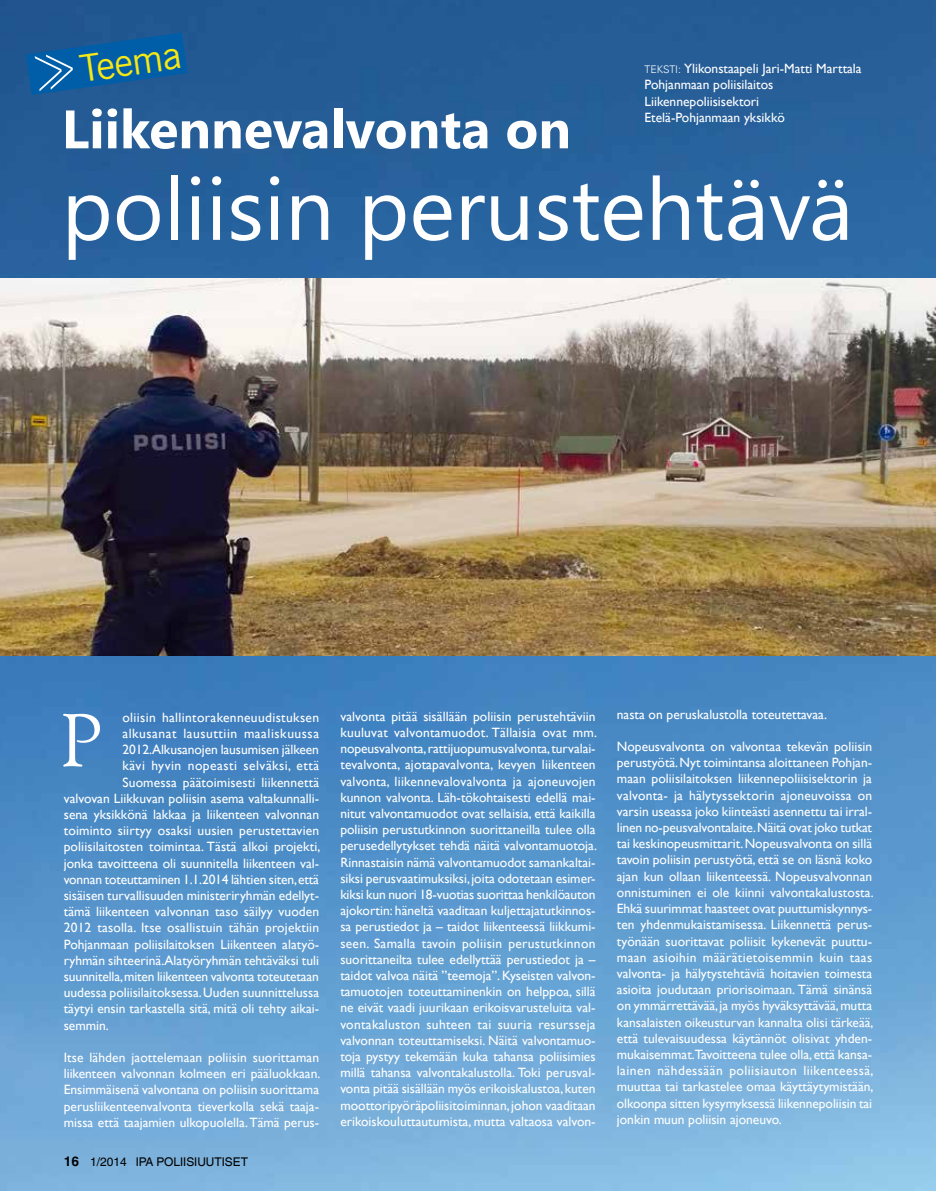
<style>
.page{position:relative;width:936px;height:1191px;background:#fff}
.page>*{position:absolute;margin:0;border:0;box-sizing:border-box;transform-origin:0 0}
.t1{font:87px "Khmer UI";color:#fff}
.t2{font:75px "Goudy Old Style BT";color:#fff}
.t3{font:700 54px "Khmer UI";color:#fff}
.t4{font:37.5px "Trade Gothic LT";color:#f6e716}
.t5{font:13.5px/16.2px "Gill Sans";color:#fff;text-align:justify}
.t6{font:13.5px "Gill Sans";letter-spacing:.025em;color:#fff}
.t7{font:13.5px "Gill Sans";letter-spacing:.04em;color:#fff}
.t8{font:13.5px "Gill Sans";letter-spacing:.035em;color:#fff}
.t9{font:12px "Helvetica World";color:#000}
.s1{font-family:"Univers LT";font-weight:300;font-size:10.5px}
.s2{font-weight:700;font-size:13.5px}
</style>
<div class="page">
<img style="left:0;top:0;width:935px;height:1191px">
<svg style="left:26px;top:33px;width:161px;height:62px"></svg>
<img style="left:0;top:279px;width:935px;height:376px">
<h3 class="t4" style="left:77px;top:46px;width:103px;rotate:-8deg">Teema</h3>
<p class="t5" style="left:644px;top:60px;width:218px;text-align:left"><span class="s1">TEKSTI:</span> Ylikonstaapeli Jari-Matti Marttala<br>Pohjanmaan poliisilaitos<br>Liikennepoliisisektori<br>Etelä-Pohjanmaan yksikkö</p>
<h3 class="t3" style="left:62px;top:98px;width:511px">Liikennevalvonta on</h3>
<h1 class="t1" style="left:62px;top:159px;width:793px">poliisin perustehtävä</h1>
<p class="t6" style="left:122px;top:709px;width:198px">oliisin hallintorakenneuudistuksen</p>
<p class="t7" style="left:122px;top:725px;width:198px">alkusanat lausuttiin maaliskuussa</p>
<p class="t5" style="left:122px;top:741px;width:198px">2012.Alkusanojen lausumisen jälkeen</p>
<p class="t8" style="left:122px;top:758px;width:198px">kävi hyvin nopeasti selväksi, että</p>
<p class="t5" style="left:122px;top:774px;width:198px">Suomessa päätoimisesti liikennettä</p>
<p class="t5" style="left:64px;top:790px;width:257px">valvovan Liikkuvan poliisin asema valtakunnalli-</p>
<p class="t5" style="left:64px;top:806px;width:257px">sena yksikkönä lakkaa ja liikenteen valvonnan</p>
<p class="t5" style="left:64px;top:822px;width:257px">toiminto siirtyy osaksi uusien perustettavien</p>
<p class="t5" style="left:64px;top:838px;width:258px">poliisilaitosten toimintaa. Tästä alkoi projekti,</p>
<p class="t5" style="left:64px;top:855px;width:257px">jonka tavoitteena oli suunnitella liikenteen val-</p>
<p class="t5" style="left:64px;top:871px;width:257px">vonnan toteuttaminen 1.1.2014 lähtien siten, että</p>
<p class="t5" style="left:64px;top:887px;width:257px">sisäisen turvallisuuden ministeriryhmän edellyt-</p>
<p class="t5" style="left:64px;top:903px;width:257px">tämä liikenteen valvonnan taso säilyy vuoden</p>
<p class="t5" style="left:64px;top:919px;width:257px">2012 tasolla. Itse osallistuin tähän projektiin</p>
<p class="t5" style="left:64px;top:936px;width:257px">Pohjanmaan poliisilaitoksen Liikenteen alatyö-</p>
<p class="t5" style="left:64px;top:952px;width:257px">ryhmän sihteerinä.Alatyöryhmän tehtäväksi tuli</p>
<p class="t5" style="left:64px;top:968px;width:257px">suunnitella, miten liikenteen valvonta toteutetaan</p>
<p class="t5" style="left:64px;top:984px;width:257px">uudessa poliisilaitoksessa. Uuden suunnittelussa</p>
<p class="t5" style="left:64px;top:1000px;width:257px">täytyi ensin tarkastella sitä, mitä oli tehty aikai-</p>
<p class="t5" style="left:64px;top:1017px;width:47px">semmin.</p>
<p class="t5" style="left:64px;top:1049px;width:258px">Itse lähden jaottelemaan poliisin suorittaman liikenteen valvonnan kolmeen eri pääluokkaan.<br>Ensimmäisenä valvontana on poliisin suorittama perusliikenteenvalvonta tieverkolla sekä taaja&shy;missa että taajamien ulkopuolella. Tämä perus-</p>
<h2 class="t2" style="left:61px;top:694px;width:43px">P</h2>
<p class="t9" style="left:64px;top:1154px;width:186px"><span class="s2">16</span> 1/2014 IPA POLIISIUUTISET</p>
<p class="t5" style="left:340px;top:708px;width:258px">valvonta pitää sisällään poliisin perustehtäviin kuuluvat valvontamuodot. Tällaisia ovat mm. nopeusvalvonta, rattijuopumusvalvonta, turvalai&shy;tevalvonta, ajotapavalvonta, kevyen liikenteen valvonta, liikennevalovalvonta ja ajoneuvojen kunnon valvonta. Läh-tökohtaisesti edellä mai&shy;nitut valvontamuodot ovat sellaisia, että kaikilla poliisin perustutkinnon suorittaneilla tulee olla perusedellytykset tehdä näitä valvontamuotoja.<br>Rinnastaisin nämä valvontamuodot samankaltai&shy;siksi perusvaatimuksiksi, joita odotetaan esimer&shy;kiksi kun nuori 18-vuotias suorittaa henkilöauton ajokortin: häneltä vaaditaan kuljettajatutkinnos&shy;sa perustiedot ja – taidot liikenteessä liikkumi&shy;seen. Samalla tavoin poliisin perustutkinnon suorittaneilta tulee edellyttää perustiedot ja – taidot valvoa näitä ”teemoja”. Kyseisten valvon&shy;tamuotojen toteuttaminenkin on helppoa, sillä ne eivät vaadi juurikaan erikoisvarusteluita val&shy;vontakaluston suhteen tai suuria resursseja valvonnan toteuttamiseksi. Näitä valvontamuo&shy;toja pystyy tekemään kuka tahansa poliisimies millä tahansa valvontakalustolla. Toki perusval&shy;vonta pitää sisällään myös erikoiskalustoa, kuten moottoripyöräpoliisitoiminnan, johon vaaditaan erikoiskouluttautumista, mutta valtaosa valvon-</p>
<p class="t5" style="left:617px;top:706px;width:211px">nasta on peruskalustolla toteutettavaa.</p>
<p class="t5" style="left:617px;top:738px;width:258px">Nopeusvalvonta on valvontaa tekevän poliisin perustyötä. Nyt toimintansa aloittaneen Pohjan&shy;maan poliisilaitoksen liikennepoliisisektorin ja valvonta- ja hälytyssektorin ajoneuvoissa on varsin useassa joko kiinteästi asennettu tai irral&shy;linen no-peusvalvontalaite. Näitä ovat joko tutkat tai keskinopeusmittarit. Nopeusvalvonta on sillä tavoin poliisin perustyötä, että se on läsnä koko ajan kun ollaan liikenteessä. Nopeusvalvonnan onnistuminen ei ole kiinni valvontakalustosta.<br>Ehkä suurimmat haasteet ovat puuttumiskynnys&shy;ten yhdenmukaistamisessa. Liikennettä perus&shy;työnään suorittavat poliisit kykenevät puuttu&shy;maan asioihin määrätietoisemmin kuin taas valvonta- ja hälytystehtäviä hoitavien toimesta asioita joudutaan priorisoimaan. Tämä sinänsä on ymmärrettävää, ja myös hyväksyttävää, mutta kansalaisten oikeusturvan kannalta olisi tärkeää, että tulevaisuudessa käytännöt olisivat yhden&shy;mukaisemmat.Tavoitteena tulee olla, että kansa&shy;lainen nähdessään poliisiauton liikenteessä, muuttaa tai tarkastelee omaa käyttäytymistään, olkoonpa sitten kysymyksessä liikennepoliisin tai jonkin muun poliisin ajoneuvo.</p>
</div>
